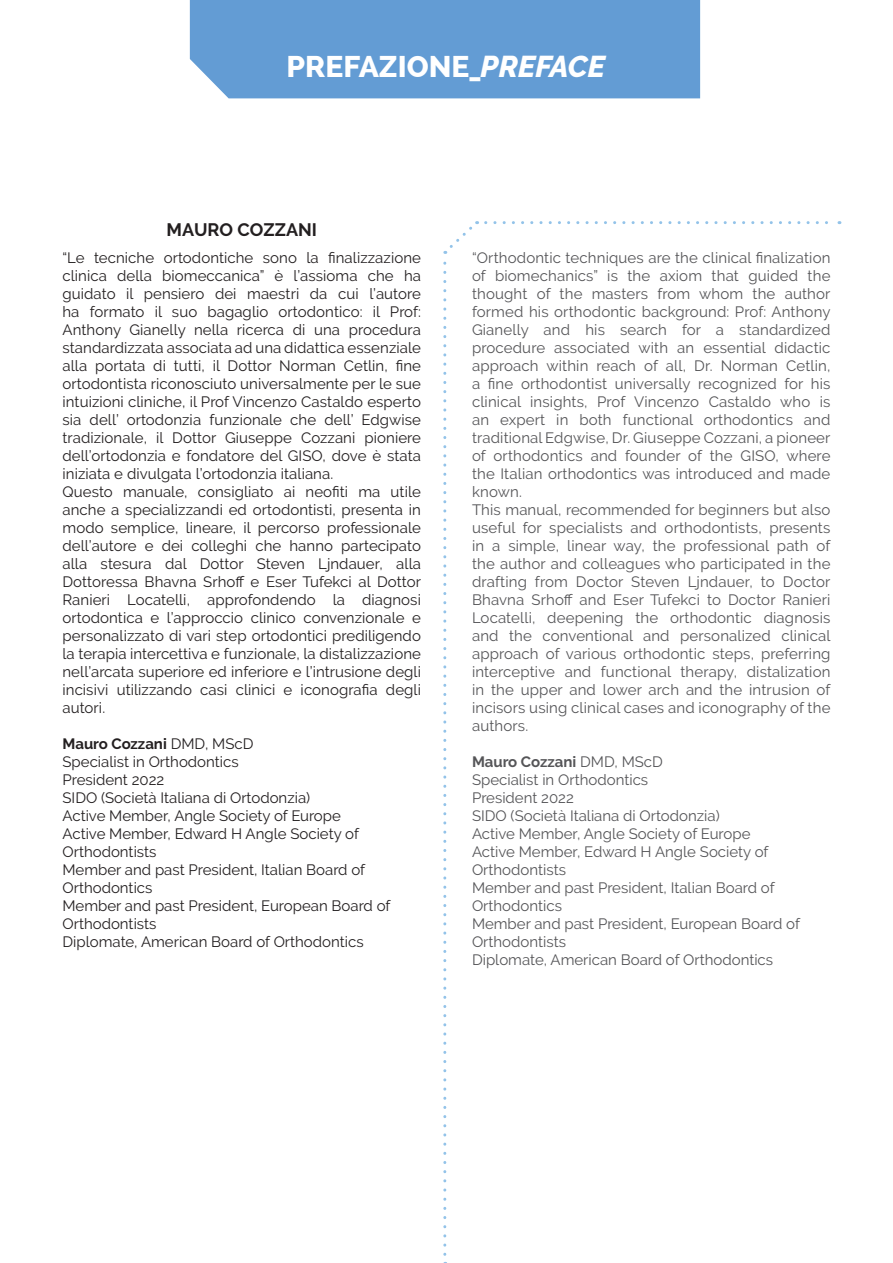
<style>
.page{position:relative;width:893px;height:1263px;background:#fff}
.page>*{position:absolute;margin:0;border:0;box-sizing:border-box;transform-origin:0 0}
.t1{font:800 30px "Raleway";color:#fff}
.t2{font:700 18px "Raleway";color:#231f20}
.t3{font:15px/18px "Raleway";letter-spacing:.005em;color:#231f20}
.t4{font:15px/18px "Raleway";letter-spacing:.01em;color:#555558}
.s1{font-style:italic}
.s2{font-weight:700}
</style>
<div class="page">
<div style="left:190px;top:0;width:510px;height:98px;background:#639cd4"></div>
<svg style="left:443px;top:221px;width:35px;height:1033px"></svg>
<svg style="left:486px;top:221px;width:354px;height:3px"></svg>
<h1 class="t1" style="left:286px;top:49px;width:320px">PREFAZIONE_<span class="s1">PREFACE</span></h1>
<p class="t2" style="left:166px;top:219px;width:152px">MAURO COZZANI</p>
<p class="t3" style="left:63px;top:248px;width:360px">“Le tecniche ortodontiche sono la finalizzazione clinica della biomeccanica” è l’assioma che ha guidato il pensiero dei maestri da cui l’autore ha formato il suo bagaglio ortodontico: il Prof:<br>Anthony Gianelly nella ricerca di una procedura standardizzata associata ad una didattica essenziale alla portata di tutti, il Dottor Norman Cetlin, fine ortodontista riconosciuto universalmente per le sue intuizioni cliniche, il Prof Vincenzo Castaldo esperto sia dell’ ortodonzia funzionale che dell’ Edgwise tradizionale, il Dottor Giuseppe Cozzani pioniere dell’ortodonzia e fondatore del GISO, dove è stata iniziata e divulgata l’ortodonzia italiana.<br>Questo manuale, consigliato ai neofiti ma utile anche a specializzandi ed ortodontisti, presenta in modo semplice, lineare, il percorso professionale dell’autore e dei colleghi che hanno partecipato alla stesura dal Dottor Steven Ljndauer, alla Dottoressa Bhavna Srhoff e Eser Tufekci al Dottor Ranieri Locatelli, approfondendo la diagnosi ortodontica e l’approccio clinico convenzionale e personalizzato di vari step ortodontici prediligendo la terapia intercettiva e funzionale, la distalizzazione nell’arcata superiore ed inferiore e l’intrusione degli incisivi utilizzando casi clinici e iconografia degli autori.</p>
<p class="t3" style="left:63px;top:734px;width:329px"><span class="s2">Mauro Cozzani</span> DMD, MScD<br>Specialist in Orthodontics<br>President 2022<br>SIDO (Società Italiana di Ortodonzia)<br>Active Member, Angle Society of Europe<br>Active Member, Edward H Angle Society of<br>Orthodontists<br>Member and past President, Italian Board of<br>Orthodontics<br>Member and past President, European Board of<br>Orthodontists<br>Diplomate, American Board of Orthodontics</p>
<p class="t4" style="left:472px;top:248px;width:360px">“Orthodontic techniques are the clinical finalization of biomechanics” is the axiom that guided the thought of the masters from whom the author formed his orthodontic background: Prof: Anthony Gianelly and his search for a standardized procedure associated with an essential didactic approach within reach of all, Dr. Norman Cetlin, a fine orthodontist universally recognized for his clinical insights, Prof Vincenzo Castaldo who is an expert in both functional orthodontics and traditional Edgwise, Dr. Giuseppe Cozzani, a pioneer of orthodontics and founder of the GISO, where the Italian orthodontics was introduced and made known.<br>This manual, recommended for beginners but also useful for specialists and orthodontists, presents in a simple, linear way, the professional path of the author and colleagues who participated in the drafting from Doctor Steven Ljndauer, to Doctor Bhavna Srhoff and Eser Tufekci to Doctor Ranieri Locatelli, deepening the orthodontic diagnosis and the conventional and personalized clinical approach of various orthodontic steps, preferring interceptive and functional therapy, distalization in the upper and lower arch and the intrusion of incisors using clinical cases and iconography of the authors.</p>
<p class="t4" style="left:472px;top:752px;width:329px"><span class="s2">Mauro Cozzani</span> DMD, MScD<br>Specialist in Orthodontics<br>President 2022<br>SIDO (Società Italiana di Ortodonzia)<br>Active Member, Angle Society of Europe<br>Active Member, Edward H Angle Society of<br>Orthodontists<br>Member and past President, Italian Board of<br>Orthodontics<br>Member and past President, European Board of<br>Orthodontists<br>Diplomate, American Board of Orthodontics</p>
</div>
